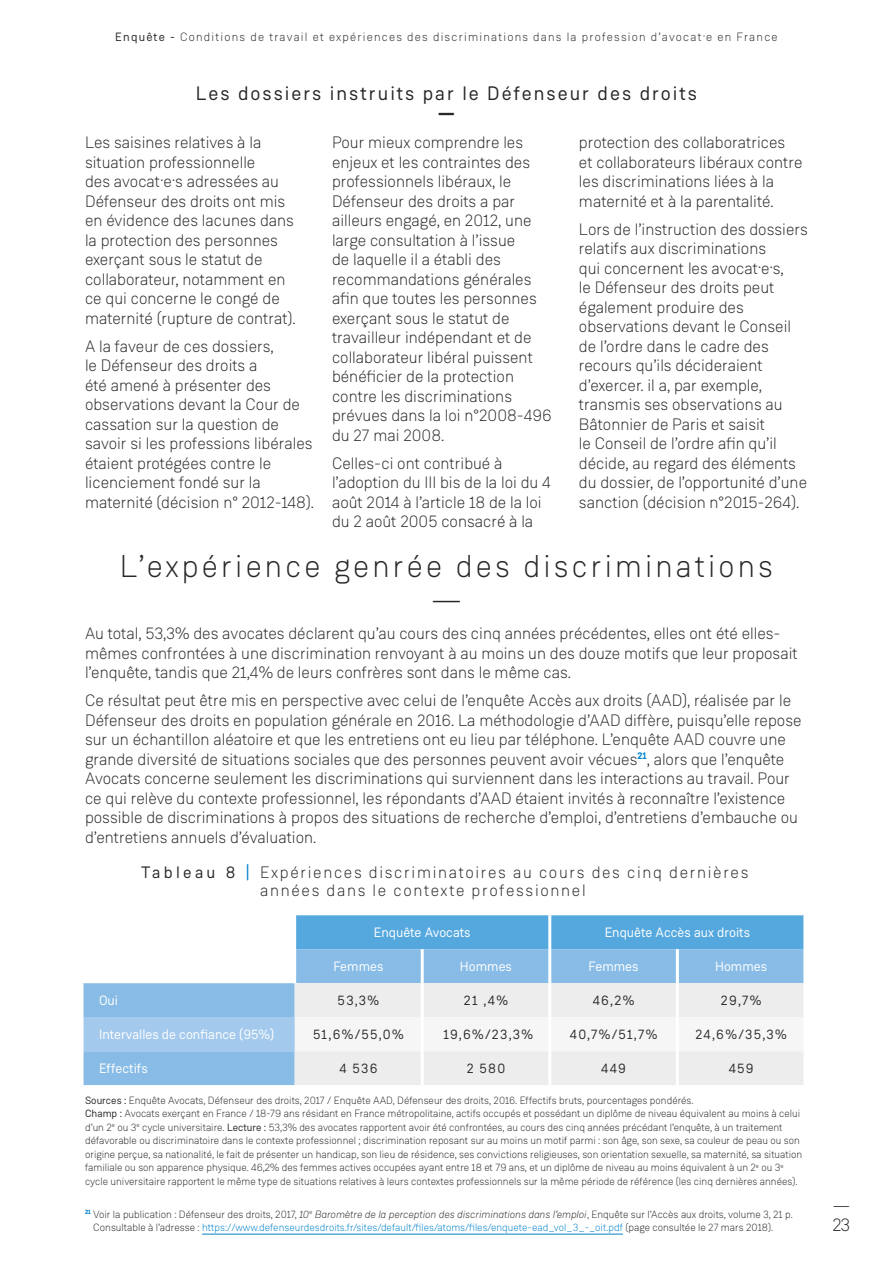
<style>
.page{position:relative;width:893px;height:1263px;background:#fff}
.page>*{position:absolute;margin:0;border:0;box-sizing:border-box;transform-origin:0 0}
.t1{font:300 31.5px/34.5px "Weissenhof Grotesk";letter-spacing:.1em;color:#282827;text-align:center}
.t2{font:19.5px "Weissenhof Grotesk";letter-spacing:.1em;color:#282827}
.t3{font:300 18px/19.5px "Weissenhof Grotesk";color:#282827}
.t4{font:300 16.5px/19.5px "Weissenhof Grotesk";color:#282827}
.t5{font:300 16.5px/18px "Weissenhof Grotesk";letter-spacing:.1em;color:#282827}
.t6{font:700 16.5px "Weissenhof Grotesk";color:#282827}
.t7{font:13.5px "Weissenhof Grotesk";color:#fff}
.t8{font:13.5px "Weissenhof Grotesk";letter-spacing:.095em;color:#282827}
.t9{font:300 12px "Weissenhof Grotesk";letter-spacing:.1em;color:#282827}
.t10{font:300 10.5px/13.5px "Weissenhof Grotesk";color:#282827}
.s1{font-weight:400}
.s2{font-weight:400;color:#0081c9}
.s3{font-style:italic}
.s4{color:#0081c9}
</style>
<div class="page">
<div style="left:296px;top:917px;width:507px;height:32px;background:#55a8de"></div>
<svg style="left:84px;top:949px;width:719px;height:135px;fill:#88bce7"></svg>
<div style="left:295px;top:983px;width:508px;height:101px;background:#ededed"></div>
<div style="left:82px;top:1017px;width:213px;height:34px;background:#a3c9ec"></div>
<div style="left:295px;top:1017px;width:508px;height:34px;background:#f6f6f6"></div>
<hr style="left:293px;top:949px;width:3px;height:34px;background:#fff">
<hr style="left:421px;top:949px;width:3px;height:34px;background:#fff">
<hr style="left:548px;top:949px;width:3px;height:34px;background:#fff">
<hr style="left:676px;top:949px;width:3px;height:34px;background:#fff">
<hr style="left:421px;top:983px;width:3px;height:34px;background:#fff">
<hr style="left:548px;top:983px;width:3px;height:34px;background:#fff">
<hr style="left:676px;top:983px;width:3px;height:34px;background:#fff">
<hr style="left:421px;top:1017px;width:3px;height:34px;background:#fff">
<hr style="left:548px;top:1017px;width:3px;height:34px;background:#fff">
<hr style="left:676px;top:1017px;width:3px;height:34px;background:#fff">
<hr style="left:421px;top:1051px;width:3px;height:34px;background:#fff">
<hr style="left:548px;top:1051px;width:3px;height:34px;background:#fff">
<hr style="left:676px;top:1051px;width:3px;height:34px;background:#fff">
<hr style="left:548px;top:915px;width:3px;height:34px;background:#fff">
<hr style="left:81px;top:1017px;width:3px;height:34px;background:#fff">
<div style="left:79px;top:914px;width:729px;height:173px;border:2px solid #fff"></div>
<hr style="left:202px;top:1234px;width:421px;height:1px;background:#0081c9">
<p class="t9" style="left:115px;top:30px;width:664px"><span class="s1">Enquête -</span> Conditions de travail et expériences des discriminations dans la profession d’avocat·e en France</p>
<p class="t2" style="left:196px;top:81px;width:503px">Les dossiers instruits par le Défenseur des droits</p>
<p class="t6" style="left:438px;top:103px;width:18px">—</p>
<p class="t4" style="left:85px;top:132px;width:212px">Les saisines relatives à la situation professionnelle<br>des avocat·e·s adressées au<br>Défenseur des droits ont mis en évidence des lacunes dans la protection des personnes exerçant sous le statut de collaborateur, notamment en ce qui concerne le congé de maternité (rupture de contrat).</p>
<p class="t4" style="left:85px;top:336px;width:230px">A la faveur de ces dossiers,<br>le Défenseur des droits a<br>été amené à présenter des observations devant la Cour de cassation sur la question de savoir si les professions libérales étaient protégées contre le licenciement fondé sur la maternité (décision n° 2012-148).</p>
<p class="t4" style="left:332px;top:132px;width:221px">Pour mieux comprendre les enjeux et les contraintes des professionnels libéraux, le<br>Défenseur des droits a par ailleurs engagé, en 2012, une large consultation à l’issue<br>de laquelle il a établi des recommandations générales afin que toutes les personnes exerçant sous le statut de travailleur indépendant et de collaborateur libéral puissent bénéficier de la protection contre les discriminations prévues dans la loi n°2008-496 du 27 mai 2008.</p>
<p class="t4" style="left:332px;top:453px;width:220px">Celles-ci ont contribué à l’adoption du III bis de la loi du 4 août 2014 à l’article 18 de la loi du 2 août 2005 consacré à la</p>
<p class="t4" style="left:579px;top:133px;width:225px">protection des collaboratrices et collaborateurs libéraux contre les discriminations liées à la maternité et à la parentalité.</p>
<p class="t4" style="left:579px;top:219px;width:230px">Lors de l’instruction des dossiers relatifs aux discriminations<br>qui concernent les avocat·e·s,<br>le Défenseur des droits peut également produire des observations devant le Conseil de l’ordre dans le cadre des recours qu’ils décideraient d’exercer. il a, par exemple, transmis ses observations au<br>Bâtonnier de Paris et saisit<br>le Conseil de l’ordre afin qu’il décide, au regard des éléments du dossier, de l’opportunité d’une sanction (décision n°2015-264).</p>
<h1 class="t1" style="left:120px;top:548px;width:655px">L’expérience genrée des discriminations —</h1>
<p class="t4" style="left:85px;top:624px;width:714px">Au total, 53,3% des avocates déclarent qu’au cours des cinq années précédentes, elles ont été elles&shy;mêmes confrontées à une discrimination renvoyant à au moins un des douze motifs que leur proposait l’enquête, tandis que 21,4% de leurs confrères sont dans le même cas.</p>
<p class="t4" style="left:85px;top:691px;width:718px">Ce résultat peut être mis en perspective avec celui de l’enquête Accès aux droits (AAD), réalisée par le Défenseur des droits en population générale en 2016. La méthodologie d’AAD diffère, puisqu’elle repose sur un échantillon aléatoire et que les entretiens ont eu lieu par téléphone. L’enquête AAD couvre une grande diversité de situations sociales que des personnes peuvent avoir vécues<sup>21</sup>, alors que l’enquête Avocats concerne seulement les discriminations qui surviennent dans les interactions au travail. Pour ce qui relève du contexte professionnel, les répondants d’AAD étaient invités à reconnaître l’existence possible de discriminations à propos des situations de recherche d’emploi, d’entretiens d’embauche ou d’entretiens annuels d’évaluation.</p>
<p class="t5" style="left:260px;top:863px;width:490px;text-indent:-119px"><span class="s1">Tableau 8</span> <span class="s2">|</span> Expériences discriminatoires au cours des cinq dernières années dans le contexte professionnel</p>
<p class="t7" style="left:374px;top:924px;width:98px">Enquête Avocats</p>
<p class="t7" style="left:605px;top:924px;width:147px">Enquête Accès aux droits</p>
<p class="t7" style="left:333px;top:958px;width:51px">Femmes</p>
<p class="t7" style="left:460px;top:958px;width:54px">Hommes</p>
<p class="t7" style="left:589px;top:958px;width:51px">Femmes</p>
<p class="t7" style="left:715px;top:958px;width:54px">Hommes</p>
<p class="t7" style="left:99px;top:992px;width:21px">Oui</p>
<p class="t8" style="left:338px;top:992px;width:43px">53,3%</p>
<p class="t8" style="left:464px;top:992px;width:46px">21 ,4%</p>
<p class="t8" style="left:593px;top:992px;width:43px">46,2%</p>
<p class="t8" style="left:721px;top:992px;width:42px">29,7%</p>
<p class="t7" style="left:99px;top:1026px;width:177px">Intervalles de confiance (95%)</p>
<p class="t8" style="left:313px;top:1026px;width:92px">51,6%/55,0%</p>
<p class="t8" style="left:443px;top:1026px;width:91px">19,6%/23,3%</p>
<p class="t8" style="left:570px;top:1026px;width:89px">40,7%/51,7%</p>
<p class="t8" style="left:695px;top:1026px;width:93px">24,6%/35,3%</p>
<p class="t7" style="left:99px;top:1060px;width:50px">Effectifs</p>
<p class="t8" style="left:339px;top:1060px;width:40px">4 536</p>
<p class="t8" style="left:467px;top:1060px;width:40px">2 580</p>
<p class="t8" style="left:601px;top:1060px;width:26px">449</p>
<p class="t8" style="left:729px;top:1060px;width:26px">459</p>
<p class="t10" style="left:85px;top:1093px;width:719px"><span class="s1">Sources :</span> Enquête Avocats, Défenseur des droits, 2017 / Enquête AAD, Défenseur des droits, 2016. Effectifs bruts, pourcentages pondérés.<br><span class="s1">Champ :</span> Avocats exerçant en France / 18-79 ans résidant en France métropolitaine, actifs occupés et possédant un diplôme de niveau équivalent au moins à celui d’un 2<sup>e</sup> ou 3<sup>e</sup> cycle universitaire. <span class="s1">Lecture :</span> 53,3% des avocates rapportent avoir été confrontées, au cours des cinq années précédant l’enquête, à un traitement défavorable ou discriminatoire dans le contexte professionnel ; discrimination reposant sur au moins un motif parmi : son âge, son sexe, sa couleur de peau ou son origine perçue, sa nationalité, le fait de présenter un handicap, son lieu de résidence, ses convictions religieuses, son orientation sexuelle, sa maternité, sa situation familiale ou son apparence physique. 46,2% des femmes actives occupées ayant entre 18 et 79 ans, et un diplôme de niveau au moins équivalent à un 2<sup>e</sup> ou 3<sup>e </sup>cycle universitaire rapportent le même type de situations relatives à leurs contextes professionnels sur la même période de référence (les cinq dernières années).</p>
<p class="t10" style="left:93px;top:1207px;width:701px;text-indent:-8px"><sup>21</sup> Voir la publication : Défenseur des droits, 2017, <span class="s3">10</span><sup>e</sup> <span class="s3">Baromètre de la perception des discriminations dans l’emploi</span>, Enquête sur l’Accès aux droits, volume 3, 21 p.<br>Consultable à l’adresse : <span class="s4">https://www.defenseurdesdroits.fr/sites/default/files/atoms/files/enquete-ead_vol_3_-_oit.pdf</span> (page consultée le 27 mars 2018).</p>
<p class="t3" style="left:833px;top:1195px;width:19px">—<br>23</p>
</div>
